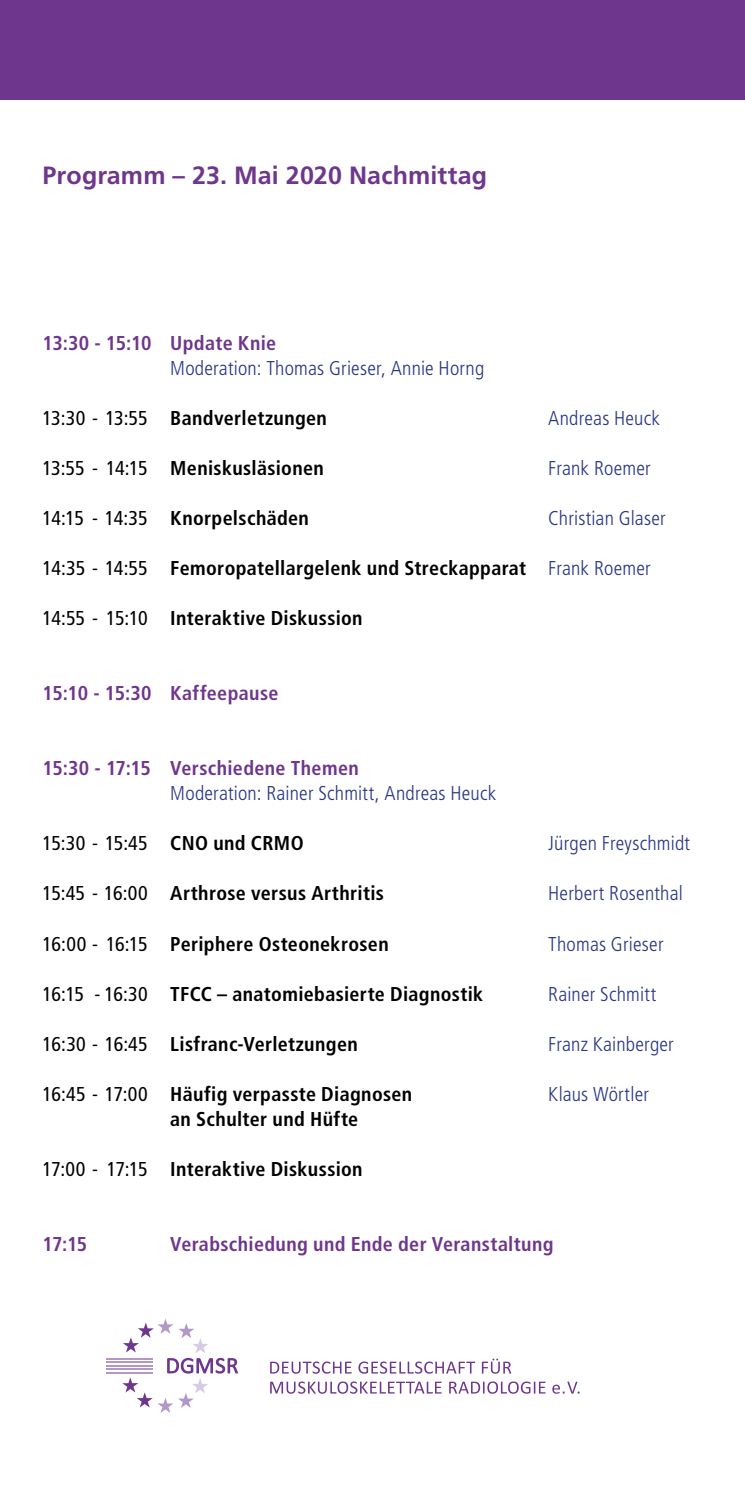
<style>
.page{position:relative;width:745px;height:1489px;background:#fff}
.page>*{position:absolute;margin:0;border:0;box-sizing:border-box;transform-origin:0 0}
.t1{font:700 25px "Frutiger 65";letter-spacing:.005em;color:#6e368c}
.t2{font:700 condensed 20px "Frutiger 67";letter-spacing:.015em;color:#000}
.t3{font:300 condensed 20px "Frutiger 47";letter-spacing:.01em;color:#283583}
.t4{font:700 condensed 20px "Frutiger 67";letter-spacing:.015em;color:#6e368c}
.t5{font:condensed 20px "Frutiger 57";letter-spacing:-.015em;color:#000}
.s1{font-family:"Frutiger 57";font-weight:400}
.s2{font-family:"Frutiger 47";font-weight:300;color:#283583}
.s3{font-family:"Frutiger 67";font-weight:700}
</style>
<div class="page">
<div style="left:0;top:0;width:744px;height:99px;background:#6e368c"></div>
<svg style="left:122px;top:1319px;width:116px;height:93px"></svg>
<hr style="left:106px;top:1364px;width:46px;height:2px;background:#b297c7">
<hr style="left:106px;top:1361px;width:46px;height:1px;background:#b297c7">
<hr style="left:106px;top:1357px;width:46px;height:2px;background:#b297c7">
<hr style="left:106px;top:1368px;width:46px;height:1px;background:#b297c7">
<hr style="left:106px;top:1372px;width:46px;height:1px;background:#b297c7">
<svg style="left:270px;top:1361px;width:81px;height:12px"></svg>
<svg style="left:358px;top:1361px;width:117px;height:12px"></svg>
<svg style="left:481px;top:1358px;width:30px;height:15px"></svg>
<svg style="left:270px;top:1381px;width:171px;height:12px"></svg>
<svg style="left:449px;top:1381px;width:96px;height:12px"></svg>
<svg style="left:552px;top:1381px;width:27px;height:12px"></svg>
<p class="t1" style="left:43px;top:161px;width:446px">Programm – 23. Mai 2020 Nachmittag</p>
<p class="t4" style="left:43px;top:331px;width:235px">13:30 - 15:10 Update Knie</p>
<p class="t3" style="left:170px;top:357px;width:315px">Moderation: Thomas Grieser, Annie Horng</p>
<p class="t2" style="left:43px;top:406px;width:286px"><span class="s1">13:30 - 13:55</span> Bandverletzungen</p>
<p class="t3" style="left:548px;top:407px;width:113px">Andreas Heuck</p>
<p class="t2" style="left:43px;top:456px;width:283px"><span class="s1">13:55 - 14:15</span> Meniskusläsionen</p>
<p class="t3" style="left:548px;top:457px;width:104px">Frank Roemer</p>
<p class="t2" style="left:43px;top:506px;width:268px"><span class="s1">14:15 - 14:35</span> Knorpelschäden</p>
<p class="t3" style="left:548px;top:507px;width:119px">Christian Glaser</p>
<p class="t2" style="left:43px;top:556px;width:609px"><span class="s1">14:35 - 14:55</span> Femoropatellargelenk und Streckapparat <span class="s2">Frank Roemer</span></p>
<p class="t2" style="left:43px;top:606px;width:321px"><span class="s1">14:55 - 15:10</span> Interaktive Diskussion</p>
<p class="t4" style="left:43px;top:681px;width:237px">15:10 - 15:30 Kaffeepause</p>
<p class="t4" style="left:43px;top:756px;width:317px">15:30 - 17:15 Verschiedene Themen</p>
<p class="t3" style="left:170px;top:782px;width:327px">Moderation: Rainer Schmitt, Andreas Heuck</p>
<p class="t5" style="left:43px;top:831px;width:262px">15:30 - 15:45 <span class="s3">CNO und CRMO</span></p>
<p class="t3" style="left:548px;top:832px;width:143px">Jürgen Freyschmidt</p>
<p class="t2" style="left:43px;top:881px;width:343px"><span class="s1">15:45 - 16:00</span> Arthrose versus Arthritis</p>
<p class="t3" style="left:548px;top:882px;width:136px">Herbert Rosenthal</p>
<p class="t2" style="left:43px;top:931px;width:347px"><span class="s1">16:00 - 16:15</span> Periphere Osteonekrosen</p>
<p class="t3" style="left:548px;top:932px;width:117px">Thomas Grieser</p>
<p class="t2" style="left:43px;top:981px;width:442px"><span class="s1">16:15 - 16:30</span> TFCC – anatomiebasierte Diagnostik</p>
<p class="t3" style="left:548px;top:982px;width:109px">Rainer Schmitt</p>
<p class="t2" style="left:43px;top:1031px;width:316px"><span class="s1">16:30 - 16:45</span> Lisfranc-Verletzungen</p>
<p class="t3" style="left:548px;top:1032px;width:127px">Franz Kainberger</p>
<p class="t2" style="left:43px;top:1081px;width:371px"><span class="s1">16:45 - 17:00</span> Häufig verpasste Diagnosen</p>
<p class="t3" style="left:548px;top:1082px;width:102px">Klaus Wörtler</p>
<p class="t2" style="left:170px;top:1106px;width:189px">an Schulter und Hüfte</p>
<p class="t2" style="left:43px;top:1156px;width:321px"><span class="s1">17:00 - 17:15</span> Interaktive Diskussion</p>
<p class="t4" style="left:43px;top:1231px;width:46px">17:15</p>
<p class="t4" style="left:170px;top:1231px;width:384px">Verabschiedung und Ende der Veranstaltung</p>
</div>
